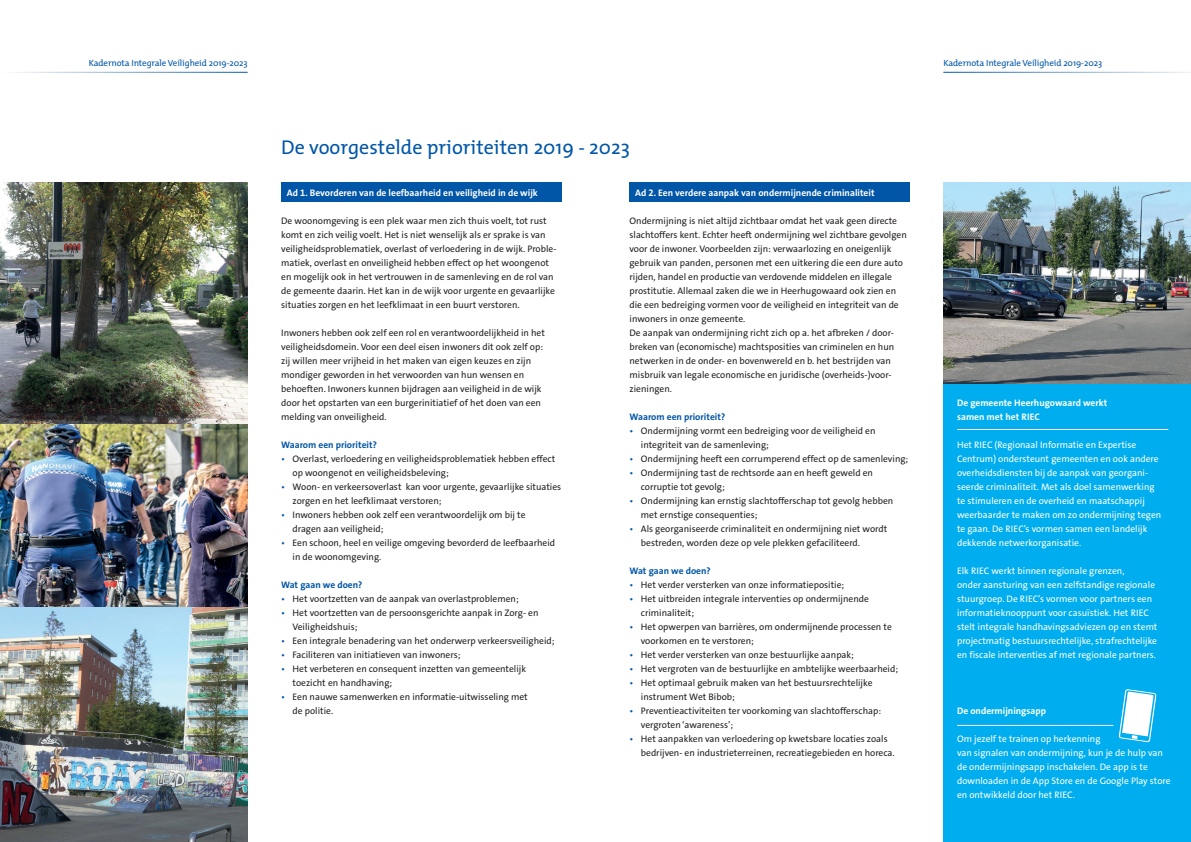
<style>
.page{position:relative;width:1191px;height:842px;background:#fff}
.page>*{position:absolute;margin:0;border:0;box-sizing:border-box;transform-origin:0 0}
.t1{font:20px "The Mix";color:#0156a8}
.t2{font:9.5px/14px "The Sans T";color:#231f20}
.t3{font:9.5px/14px "The Sans T";color:#fff}
.t4{font:700 9.5px/14px "The Sans T";color:#fff}
.t5{font:700 9.5px "The Sans T";color:#0156a8}
.t6{font:9px "The Mix";letter-spacing:-.01em;color:#0156a8}
.s1{color:#0156a8}
</style>
<div class="page">
<img style="left:0;top:182px;width:248px;height:243px">
<img style="left:943px;top:182px;width:248px;height:202px">
<div style="left:943px;top:384px;width:248px;height:291px;background:#00aeef"></div>
<div style="left:943px;top:675px;width:248px;height:167px;background:#00aeef"></div>
<hr style="left:0;top:72px;width:248px;height:1px;background:#0156a8">
<hr style="left:943px;top:72px;width:248px;height:1px;background:#0156a8">
<div style="left:281px;top:182px;width:280px;height:19px;background:#0156a8"></div>
<div style="left:629px;top:182px;width:280px;height:19px;background:#0156a8"></div>
<svg style="left:1118px;top:689px;width:38px;height:53px"></svg>
<hr style="left:957px;top:429px;width:211px;height:1px;background:#fff">
<hr style="left:957px;top:725px;width:156px;height:1px;background:#fff">
<img style="left:0;top:607px;width:248px;height:235px">
<img style="left:0;top:425px;width:248px;height:182px">
<p class="t6" style="left:89px;top:55px;width:160px">Kadernota Integrale Veiligheid 2019-2023</p>
<p class="t6" style="left:943px;top:55px;width:160px">Kadernota Integrale Veiligheid 2019-2023</p>
<h1 class="t1" style="left:281px;top:131px;width:350px">De voorgestelde prioriteiten 2019 - 2023</h1>
<p class="t4" style="left:287px;top:186px;width:252px">Ad 1. Bevorderen van de leefbaarheid en veiligheid in de wijk</p>
<p class="t2" style="left:281px;top:214px;width:277px">De woonomgeving is een plek waar men zich thuis voelt, tot rust komt en zich veilig voelt. Het is niet wenselijk als er sprake is van veiligheidsproblematiek, overlast of verloedering in de wijk. Proble&shy;matiek, overlast en onveiligheid hebben effect op het woongenot en mogelijk ook in het vertrouwen in de samenleving en de rol van de gemeente daarin. Het kan in de wijk voor urgente en gevaarlijke situaties zorgen en het leefklimaat in een buurt verstoren.</p>
<p class="t2" style="left:281px;top:326px;width:265px">Inwoners hebben ook zelf een rol en verantwoordelijkheid in het veiligheidsdomein. Voor een deel eisen inwoners dit ook zelf op: zij willen meer vrijheid in het maken van eigen keuzes en zijn mondiger geworden in het verwoorden van hun wensen en behoeften. Inwoners kunnen bijdragen aan veiligheid in de wijk door het opstarten van een burgerinitiatief of het doen van een melding van onveiligheid.</p>
<p class="t5" style="left:281px;top:440px;width:97px">Waarom een prioriteit?</p>
<p class="t2" style="left:292px;top:452px;width:264px;text-indent:-11px"><span class="s1">•</span> Overlast, verloedering en veiligheidsproblematiek hebben effect op woongenot en veiligheidsbeleving;</p>
<p class="t2" style="left:292px;top:480px;width:270px;text-indent:-11px"><span class="s1">•</span> Woon- en verkeersoverlast kan voor urgente, gevaarlijke situaties zorgen en het leefklimaat verstoren;</p>
<p class="t2" style="left:292px;top:508px;width:234px;text-indent:-11px"><span class="s1">•</span> Inwoners hebben ook zelf een verantwoordelijk om bij te dragen aan veiligheid;</p>
<p class="t2" style="left:292px;top:536px;width:264px;text-indent:-11px"><span class="s1">•</span> Een schoon, heel en veilige omgeving bevorderd de leefbaarheid in de woonomgeving.</p>
<p class="t5" style="left:281px;top:580px;width:83px">Wat gaan we doen?</p>
<p class="t2" style="left:281px;top:592px;width:239px"><span class="s1">•</span> Het voortzetten van de aanpak van overlastproblemen;</p>
<p class="t2" style="left:292px;top:606px;width:247px;text-indent:-11px"><span class="s1">•</span> Het voortzetten van de persoonsgerichte aanpak in Zorg- en<br>Veiligheidshuis;</p>
<p class="t2" style="left:281px;top:634px;width:275px"><span class="s1">•</span> Een integrale benadering van het onderwerp verkeersveiligheid;</p>
<p class="t2" style="left:281px;top:648px;width:181px"><span class="s1">•</span> Faciliteren van initiatieven van inwoners;</p>
<p class="t2" style="left:292px;top:662px;width:235px;text-indent:-11px"><span class="s1">•</span> Het verbeteren en consequent inzetten van gemeentelijk toezicht en handhaving;</p>
<p class="t2" style="left:292px;top:690px;width:237px;text-indent:-11px"><span class="s1">•</span> Een nauwe samenwerken en informatie-uitwisseling met de politie.</p>
<p class="t4" style="left:635px;top:186px;width:241px">Ad 2. Een verdere aanpak van ondermijnende criminaliteit</p>
<p class="t2" style="left:629px;top:214px;width:279px">Ondermijning is niet altijd zichtbaar omdat het vaak geen directe slachtoffers kent. Echter heeft ondermijning wel zichtbare gevolgen voor de inwoner. Voorbeelden zijn: verwaarlozing en oneigenlijk gebruik van panden, personen met een uitkering die een dure auto rijden, handel en productie van verdovende middelen en illegale prostitutie. Allemaal zaken die we in Heerhugowaard ook zien en die een bedreiging vormen voor de veiligheid en integriteit van de inwoners in onze gemeente.<br>De aanpak van ondermijning richt zich op a. het afbreken / door&shy;breken van (economische) machtsposities van criminelen en hun netwerken in de onder- en bovenwereld en b. het bestrijden van misbruik van legale economische en juridische (overheids-)voor&shy;zieningen.</p>
<p class="t5" style="left:629px;top:412px;width:97px">Waarom een prioriteit?</p>
<p class="t2" style="left:641px;top:424px;width:236px;text-indent:-11px"><span class="s1">•</span> Ondermijning vormt een bedreiging voor de veiligheid en integriteit van de samenleving;</p>
<p class="t2" style="left:629px;top:452px;width:280px"><span class="s1">•</span> Ondermijning heeft een corrumperend effect op de samenleving;</p>
<p class="t2" style="left:641px;top:466px;width:234px;text-indent:-11px"><span class="s1">•</span> Ondermijning tast de rechtsorde aan en heeft geweld en corruptie tot gevolg;</p>
<p class="t2" style="left:641px;top:494px;width:254px;text-indent:-11px"><span class="s1">•</span> Ondermijning kan ernstig slachtofferschap tot gevolg hebben met ernstige consequenties;</p>
<p class="t2" style="left:641px;top:522px;width:248px;text-indent:-11px"><span class="s1">•</span> Als georganiseerde criminaliteit en ondermijning niet wordt bestreden, worden deze op vele plekken gefaciliteerd.</p>
<p class="t5" style="left:629px;top:566px;width:83px">Wat gaan we doen?</p>
<p class="t2" style="left:629px;top:578px;width:216px"><span class="s1">•</span> Het verder versterken van onze informatiepositie;</p>
<p class="t2" style="left:641px;top:592px;width:230px;text-indent:-11px"><span class="s1">•</span> Het uitbreiden integrale interventies op ondermijnende criminaliteit;</p>
<p class="t2" style="left:641px;top:620px;width:252px;text-indent:-11px"><span class="s1">•</span> Het opwerpen van barrières, om ondermijnende processen te voorkomen en te verstoren;</p>
<p class="t2" style="left:629px;top:648px;width:226px"><span class="s1">•</span> Het verder versterken van onze bestuurlijke aanpak;</p>
<p class="t2" style="left:629px;top:662px;width:270px"><span class="s1">•</span> Het vergroten van de bestuurlijke en ambtelijke weerbaarheid;</p>
<p class="t2" style="left:641px;top:676px;width:233px;text-indent:-11px"><span class="s1">•</span> Het optimaal gebruik maken van het bestuursrechtelijke instrument Wet Bibob;</p>
<p class="t2" style="left:641px;top:704px;width:242px;text-indent:-11px"><span class="s1">•</span> Preventieactiviteiten ter voorkoming van slachtofferschap: vergroten ‘awareness’;</p>
<p class="t2" style="left:641px;top:732px;width:255px;text-indent:-11px"><span class="s1">•</span> Het aanpakken van verloedering op kwetsbare locaties zoals bedrijven- en industrieterreinen, recreatiegebieden en horeca.</p>
<p class="t4" style="left:957px;top:396px;width:152px">De gemeente Heerhugowaard werkt samen met het RIEC</p>
<p class="t3" style="left:957px;top:438px;width:206px">Het RIEC (Regionaal Informatie en Expertise Centrum) ondersteunt gemeenten en ook andere overheidsdiensten bij de aanpak van georgani&shy;seerde criminaliteit. Met als doel samenwerking te stimuleren en de overheid en maatschappij weerbaarder te maken om zo ondermijning tegen te gaan. De RIEC’s vormen samen een landelijk dekkende netwerkorganisatie.</p>
<p class="t3" style="left:957px;top:564px;width:202px">Elk RIEC werkt binnen regionale grenzen,<br>onder aansturing van een zelfstandige regionale stuurgroep. De RIEC’s vormen voor partners een informatieknooppunt voor casuïstiek. Het RIEC stelt integrale handhavingsadviezen op en stemt projectmatig bestuursrechtelijke, strafrechtelijke en fiscale interventies af met regionale partners.</p>
<p class="t4" style="left:957px;top:704px;width:90px">De ondermijningsapp</p>
<p class="t3" style="left:957px;top:732px;width:215px">Om jezelf te trainen op herkenning<br>van signalen van ondermijning, kun je de hulp van de ondermijningsapp inschakelen. De app is te downloaden in de App Store en de Google Play store en ontwikkeld door het RIEC.</p>
</div>
